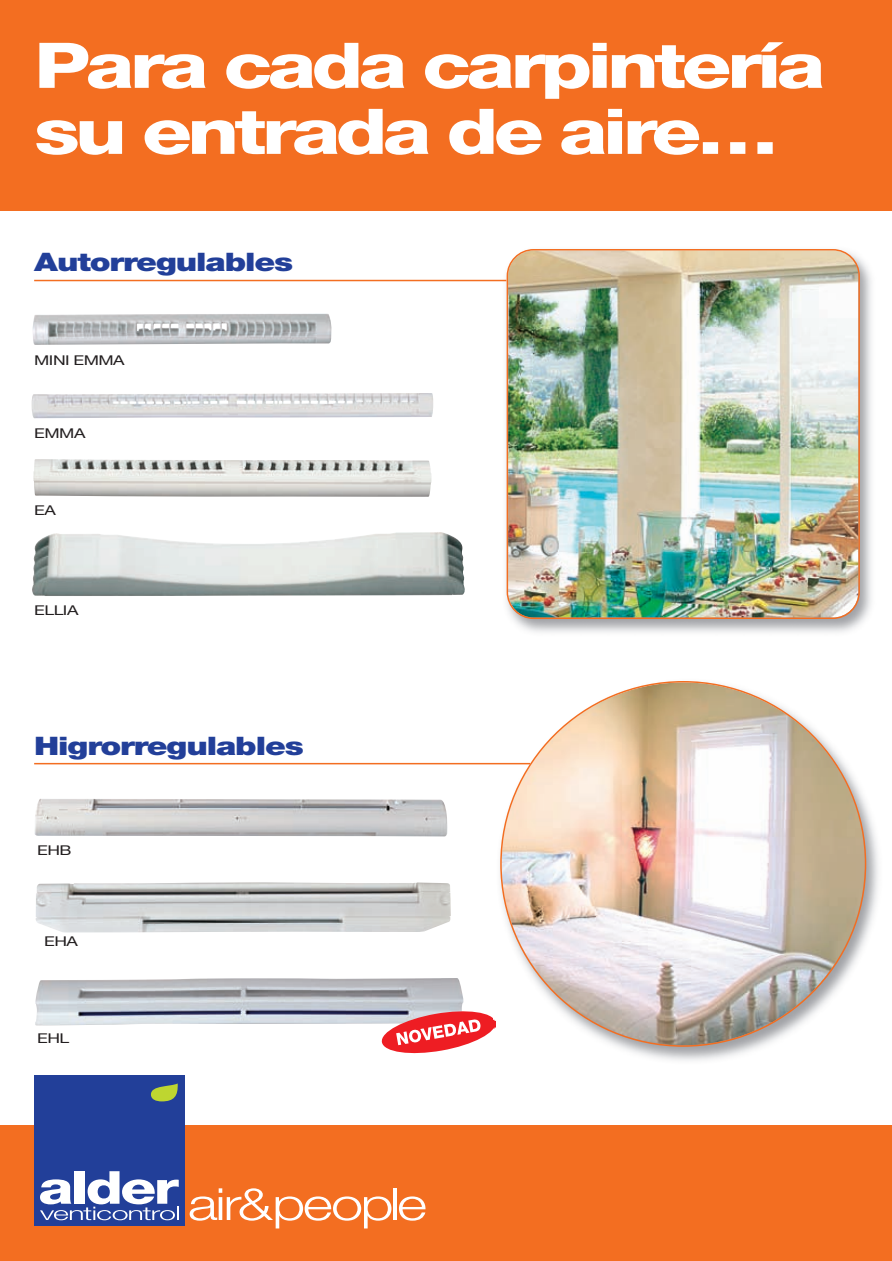
<style>
.page{position:relative;width:892px;height:1261px;background:#fff}
.page>*{position:absolute;margin:0;border:0;box-sizing:border-box;transform-origin:0 0}
.t1{font:800 63px/66px "Helvetica Neue";letter-spacing:-.055em;color:#fff;scale:1.3 1}
.t2{font:900 25.5px "Helvetica Neue";letter-spacing:-.035em;color:#223f99;scale:1.3 1}
.t3{font:13.5px "Helvetica Neue";letter-spacing:-.03em;color:#231f20;scale:1.3 1}
</style>
<div class="page">
<img style="left:0;top:0;width:891px;height:1261px">
<p class="t1" style="left:34px;top:38px;width:609px">Para cada carpintería su entrada de aire…</p>
<p class="t2" style="left:34px;top:253px;width:201px">Autorregulables</p>
<p class="t3" style="left:34px;top:355px;width:71px">MINI EMMA</p>
<p class="t3" style="left:34px;top:428px;width:41px">EMMA</p>
<p class="t3" style="left:34px;top:506px;width:18px">EA</p>
<p class="t3" style="left:34px;top:605px;width:35px">ELLIA</p>
<p class="t2" style="left:34px;top:736px;width:209px">Higrorregulables</p>
<p class="t3" style="left:37px;top:845px;width:28px">EHB</p>
<p class="t3" style="left:44px;top:936px;width:27px">EHA</p>
<p class="t3" style="left:37px;top:1033px;width:26px">EHL</p>
</div>
